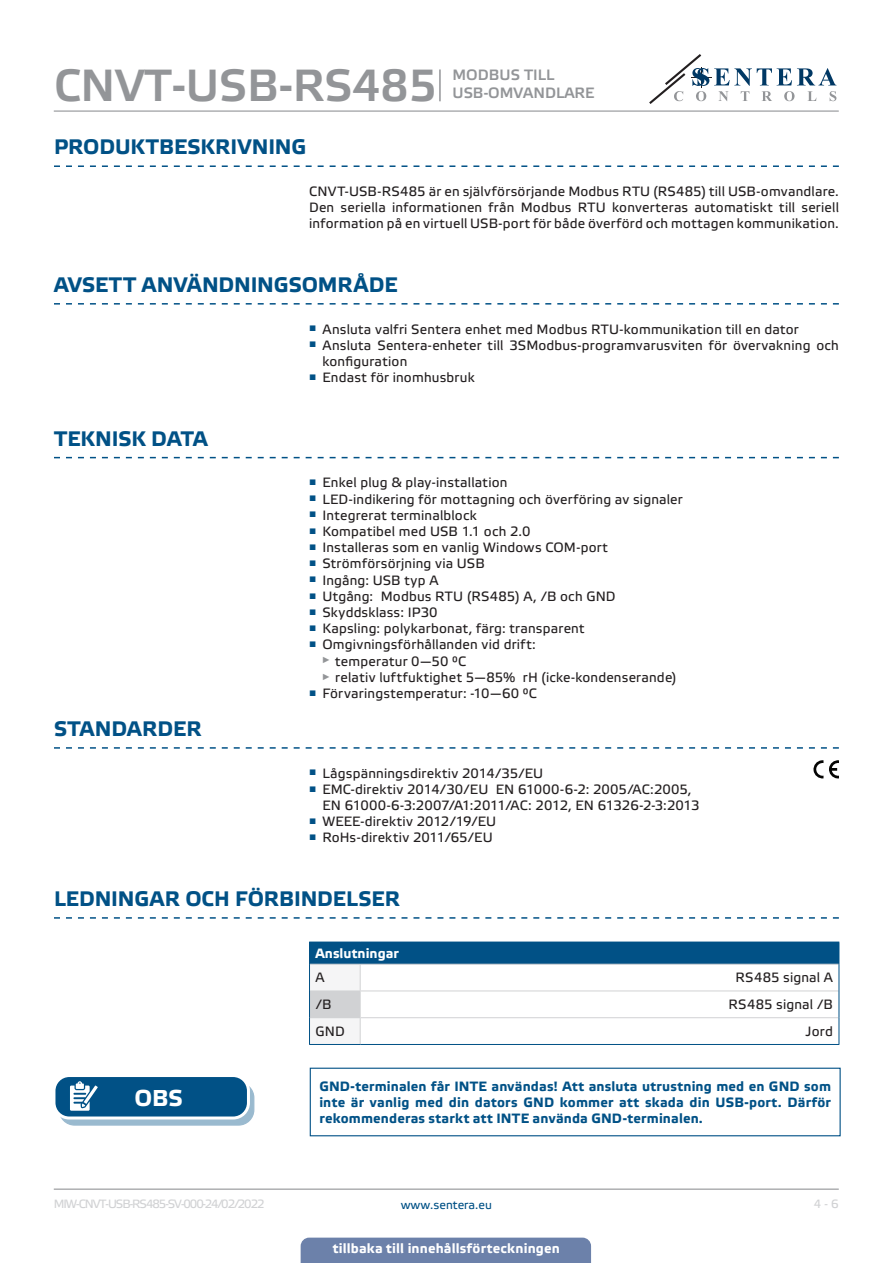
<style>
.page{position:relative;width:893px;height:1263px;background:#fff}
.page>*{position:absolute;margin:0;border:0;box-sizing:border-box;transform-origin:0 0}
.t1{font:45px "Etelka Medium Pro";color:#939598}
.t2{font:700 22.95px "Etelka Text Pro";color:#fff}
.t3{font:700 21px "Etelka Text Pro";letter-spacing:-.005em;color:#015186}
.t4{font:15px/18px "Etelka Medium Pro";color:#939598}
.body{font:13.5px/16.2px "Etelka Text Pro";letter-spacing:.015em;color:#231f20}
.body-2{font:700 13.5px/16.2px "Etelka Text Pro";letter-spacing:.01em;color:#015186;text-align:justify}
.lees_left{font:700 13.5px "Etelka Text Pro";letter-spacing:.01em;color:#fff}
.table_text{font:13.5px "Etelka Text Pro";letter-spacing:.01em;color:#231f20}
.t5{font:12px "Etelka Text Pro";letter-spacing:-.085em;color:#d1d2d4}
.t6{font:12px "Etelka Text Pro";color:#015186}
</style>
<div class="page">
<hr style="left:54px;top:111px;width:785px;height:1px;background:#939598">
<hr style="left:54px;top:1188px;width:785px;height:2px;background:#939598">
<svg style="left:649px;top:54px;width:187px;height:50px"></svg>
<div style="left:301px;top:1237px;width:290px;height:26px;background:#6c81aa"></div>
<hr style="left:439px;top:69px;width:2px;height:32px;background:#939598">
<svg style="left:54px;top:165px;width:785px;height:2px"></svg>
<svg style="left:54px;top:303px;width:785px;height:2px"></svg>
<svg style="left:54px;top:457px;width:785px;height:1px"></svg>
<svg style="left:54px;top:747px;width:785px;height:2px"></svg>
<svg style="left:54px;top:917px;width:785px;height:2px"></svg>
<svg style="left:813px;top:760px;width:26px;height:19px"></svg>
<svg style="left:309px;top:942px;width:531px;height:102px"></svg>
<hr style="left:309px;top:1044px;width:51px;height:1px;background:#015186">
<hr style="left:360px;top:1044px;width:479px;height:1px;background:#015186">
<div style="left:59px;top:1082px;width:195px;height:43px;background:linear-gradient(to right,#99bacf,#9cbbd0);border-radius:15px"></div>
<div style="left:59px;top:1082px;width:195px;height:44px;border:1px solid #015186;border-radius:15px"></div>
<div style="left:54px;top:1075px;width:194px;height:43px;background:#015186;border-radius:15px"></div>
<div style="left:52px;top:1074px;width:198px;height:45px;border:3px solid #fff;border-radius:15px"></div>
<svg style="left:70px;top:1081px;width:33px;height:38px"></svg>
<div style="left:310px;top:1068px;width:531px;height:68px;border:1px solid #015186"></div>
<h1 class="t1" style="left:54px;top:61px;width:384px">CNVT-USB-RS485</h1>
<p class="t4" style="left:452px;top:66px;width:143px">MODBUS TILL<br>USB-OMVANDLARE</p>
<p class="t3" style="left:54px;top:135px;width:254px">PRODUKTBESKRIVNING</p>
<p class="body" style="left:309px;top:184px;width:531px;text-align:justify">CNVT-USB-RS485 är en självförsörjande Modbus RTU (RS485) till USB-omvandlare.<br>Den seriella informationen från Modbus RTU konverteras automatiskt till seriell information på en virtuell USB-port för både överförd och mottagen kommunikation.</p>
<p class="t3" style="left:54px;top:273px;width:345px">AVSETT ANVÄNDNINGSOMRÅDE</p>
<p class="body" style="left:309px;top:322px;width:491px"><sup>■</sup> Ansluta valfri Sentera enhet med Modbus RTU-kommunikation till en dator</p>
<p class="body" style="left:322px;top:338px;width:518px;text-indent:-13px"><sup>■</sup> Ansluta Sentera-enheter till 3SModbus-programvarusviten för övervakning och konfiguration</p>
<p class="body" style="left:309px;top:370px;width:167px"><sup>■</sup> Endast för inomhusbruk</p>
<p class="t3" style="left:54px;top:427px;width:155px">TEKNISK DATA</p>
<p class="t3" style="left:54px;top:717px;width:149px">STANDARDER</p>
<p class="body" style="left:309px;top:475px;width:200px"><sup>■</sup> Enkel plug &amp; play-installation</p>
<p class="body" style="left:309px;top:492px;width:375px"><sup>■</sup> LED-indikering för mottagning och överföring av signaler</p>
<p class="body" style="left:309px;top:508px;width:169px"><sup>■</sup> Integrerat terminalblock</p>
<p class="body" style="left:309px;top:524px;width:223px"><sup>■</sup> Kompatibel med USB 1.1 och 2.0</p>
<p class="body" style="left:309px;top:540px;width:300px"><sup>■</sup> Installeras som en vanlig Windows COM-port</p>
<p class="body" style="left:309px;top:556px;width:177px"><sup>■</sup> Strömförsörjning via USB</p>
<p class="body" style="left:309px;top:573px;width:131px"><sup>■</sup> Ingång: USB typ A</p>
<p class="body" style="left:309px;top:589px;width:308px"><sup>■</sup> Utgång: Modbus RTU (RS485) A, /B och GND</p>
<p class="body" style="left:309px;top:605px;width:130px"><sup>■</sup> Skyddsklass: IP30</p>
<p class="body" style="left:309px;top:621px;width:277px"><sup>■</sup> Kapsling: polykarbonat, färg: transparent</p>
<p class="body" style="left:309px;top:637px;width:228px"><sup>■</sup> Omgivningsförhållanden vid drift:</p>
<p class="body" style="left:322px;top:654px;width:146px"><sup>►</sup> temperatur 0—50 °C</p>
<p class="body" style="left:322px;top:670px;width:356px"><sup>►</sup> relativ luftfuktighet 5—85% rH (icke-kondenserande)</p>
<p class="body" style="left:309px;top:686px;width:229px"><sup>■</sup> Förvaringstemperatur: -10—60 °C</p>
<p class="body" style="left:309px;top:766px;width:236px"><sup>■</sup> Lågspänningsdirektiv 2014/35/EU</p>
<p class="body" style="left:322px;top:782px;width:379px;text-indent:-13px"><sup>■</sup> EMC-direktiv 2014/30/EU EN 61000-6-2: 2005/AC:2005,<br>EN 61000-6-3:2007/A1:2011/AC: 2012, EN 61326-2-3:2013</p>
<p class="body" style="left:309px;top:814px;width:189px"><sup>■</sup> WEEE-direktiv 2012/19/EU</p>
<p class="body" style="left:309px;top:830px;width:185px"><sup>■</sup> RoHs-direktiv 2011/65/EU</p>
<p class="t3" style="left:54px;top:887px;width:347px">LEDNINGAR OCH FÖRBINDELSER</p>
<p class="lees_left" style="left:315px;top:946px;width:85px">Anslutningar</p>
<p class="table_text" style="left:315px;top:970px;width:11px">A</p>
<p class="table_text" style="left:735px;top:970px;width:99px">RS485 signal A</p>
<p class="table_text" style="left:315px;top:997px;width:18px">/B</p>
<p class="table_text" style="left:729px;top:997px;width:106px">RS485 signal /B</p>
<p class="table_text" style="left:315px;top:1024px;width:31px">GND</p>
<p class="table_text" style="left:806px;top:1024px;width:29px">Jord</p>
<p class="t2" style="left:135px;top:1086px;width:50px">OBS</p>
<p class="body-2" style="left:319px;top:1078px;width:513px">GND-terminalen får INTE användas! Att ansluta utrustning med en GND som inte är vanlig med din dators GND kommer att skada din USB-port. Därför rekommenderas starkt att INTE använda GND-terminalen.</p>
<p class="t5" style="left:54px;top:1197px;width:212px">MIW-CNVT-USB-RS485-SV-000 - 24 / 02 / 2022</p>
<p class="t6" style="left:401px;top:1198px;width:93px">www.sentera.eu</p>
<p class="t5" style="left:814px;top:1197px;width:27px">4 - 6</p>
<p class="lees_left" style="left:333px;top:1240px;width:229px">tillbaka till innehållsförteckningen</p>
</div>
